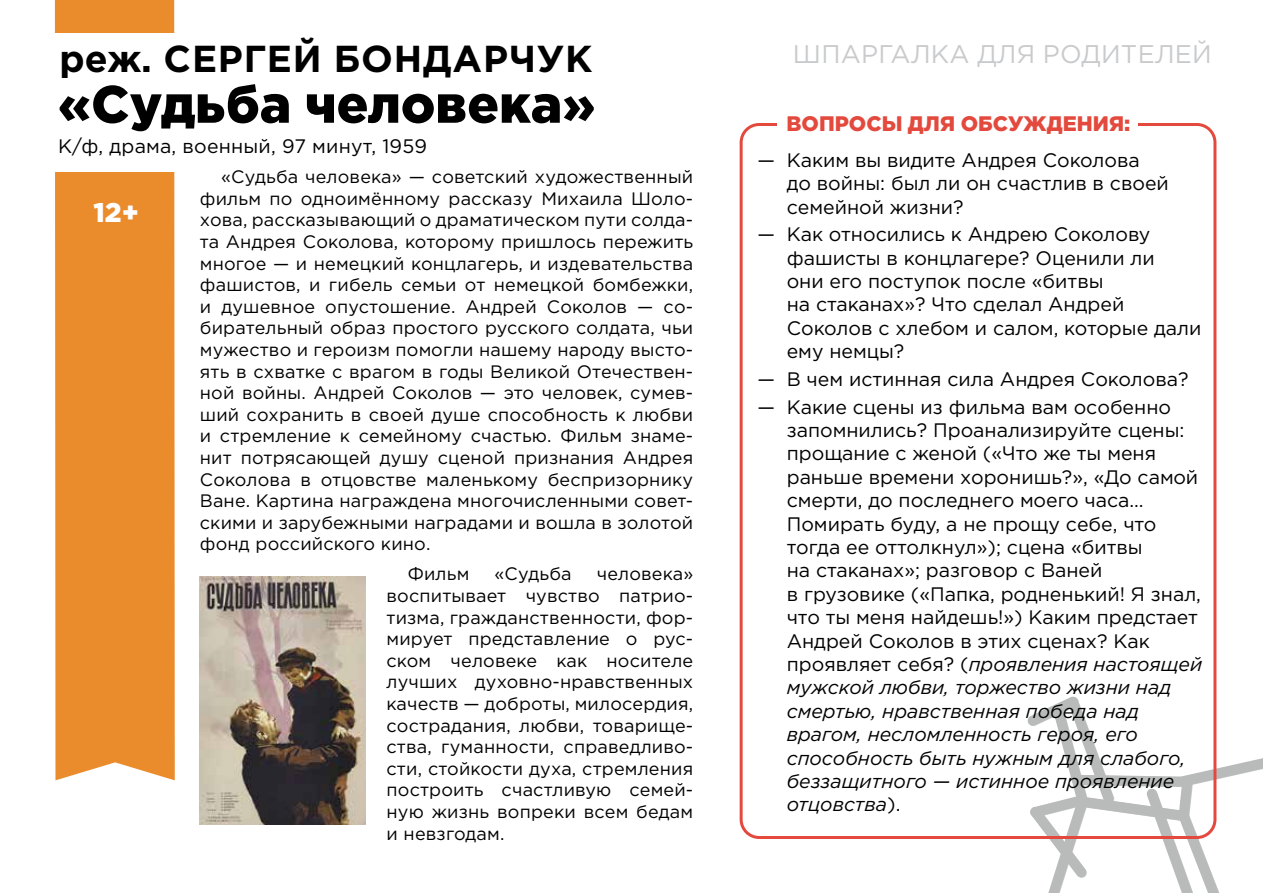
<style>
.page{position:relative;width:1263px;height:893px;background:#fff}
.page>*{position:absolute;margin:0;border:0;box-sizing:border-box;transform-origin:0 0}
.t1{font:900 52.5px "Gotham Pro";color:#000}
.t2{font:700 37.5px "Gotham Pro";letter-spacing:.02em;color:#000}
.t3{font:900 27px "Gotham Pro";color:#fff}
.t4{font:25.5px "Gotham Pro";letter-spacing:.01em;color:#c9cacc}
.t5{font:900 21px "Gotham Pro";color:#e3493d}
.t6{font:19.5px/23.4px "Gotham Pro";color:#000}
.t7{font:18px/21.6px "Gotham Pro";letter-spacing:.01em;color:#000;text-align:justify}
.s1{font-style:italic}
</style>
<div class="page">
<div style="left:55px;top:0;width:120px;height:780px;background:#eb8c2c"></div>
<svg style="left:1027px;top:696px;width:236px;height:197px"></svg>
<div style="left:740px;top:123px;width:476px;height:716px;border:3px solid #e3493d;border-radius:18px"></div>
<div style="left:777px;top:102px;width:361px;height:43px;background:#fff"></div>
<div style="left:29px;top:33px;width:177px;height:138px;background:#fff"></div>
<img style="left:200px;top:576px;width:165px;height:248px">
<h2 class="t2" style="left:60px;top:37px;width:534px">реж. СЕРГЕЙ БОНДАРЧУК</h2>
<h1 class="t1" style="left:58px;top:74px;width:539px">«Судьба человека»</h1>
<p class="t6" style="left:58px;top:134px;width:371px">К/ф, драма, военный, 97 минут, 1959</p>
<h3 class="t3" style="left:94px;top:197px;width:47px">12+</h3>
<p class="t7" style="left:200px;top:166px;width:495px;text-indent:21px">«Судьба человека» — советский художественный фильм по одноимённому рассказу Михаила Шоло&shy;хова, рассказывающий о драматическом пути солда&shy;та Андрея Соколова, которому пришлось пережить многое — и немецкий концлагерь, и издевательства фашистов, и гибель семьи от немецкой бомбежки, и душевное опустошение. Андрей Соколов — со&shy;бирательный образ простого русского солдата, чьи мужество и героизм помогли нашему народу высто&shy;ять в схватке с врагом в годы Великой Отечествен&shy;ной войны. Андрей Соколов — это человек, сумев&shy;ший сохранить в своей душе способность к любви и стремление к семейному счастью. Фильм знаме&shy;нит потрясающей душу сценой признания Андрея Соколова в отцовстве маленькому беспризорнику Ване. Картина награждена многочисленными совет&shy;скими и зарубежными наградами и вошла в золотой фонд российского кино.</p>
<p class="t7" style="left:408px;top:563px;width:63px">Фильм</p>
<p class="t7" style="left:494px;top:563px;width:79px">«Судьба</p>
<p class="t7" style="left:386px;top:563px;width:308px;text-indent:210px">человека» воспитывает чувство патрио&shy;тизма, гражданственности, фор&shy;мирует представление о рус&shy;ском человеке как носителе лучших духовно-нравственных качеств — доброты, милосердия, сострадания, любви, товарище&shy;ства, гуманности, справедливо&shy;сти, стойкости духа, стремления построить счастливую семей&shy;ную жизнь вопреки всем бедам и невзгодам.</p>
<h3 class="t4" style="left:793px;top:40px;width:420px">ШПАРГАЛКА ДЛЯ РОДИТЕЛЕЙ</h3>
<p class="t5" style="left:786px;top:112px;width:345px">ВОПРОСЫ ДЛЯ ОБСУЖДЕНИЯ:</p>
<p class="t6" style="left:787px;top:148px;width:384px;text-indent:-29px">— Каким вы видите Андрея Соколова до войны: был ли он счастлив в своей семейной жизни?</p>
<p class="t6" style="left:787px;top:223px;width:416px;text-indent:-29px">— Как относились к Андрею Соколову фашисты в концлагере? Оценили ли<br>они его поступок после «битвы<br>на стаканах»? Что сделал Андрей<br>Соколов с хлебом и салом, которые дали ему немцы?</p>
<p class="t6" style="left:757px;top:367px;width:432px">— В чем истинная сила Андрея Соколова?</p>
<p class="t6" style="left:787px;top:395px;width:417px;text-indent:-29px">— Какие сцены из фильма вам особенно запомнились? Проанализируйте сцены: прощание с женой («Что же ты меня раньше времени хоронишь?», «До самой смерти, до последнего моего часа… Помирать буду, а не прощу себе, что тогда ее оттолкнул»); сцена «битвы<br>на стаканах»; разговор с Ваней<br>в грузовике («Папка, родненький! Я знал, что ты меня найдешь!») Каким предстает Андрей Соколов в этих сценах? Как проявляет себя? (<span class="s1">проявления настоящей мужской любви, торжество жизни над смертью, нравственная победа над врагом, несломленность героя, его способность быть нужным для слабого, беззащитного — истинное проявление отцовства</span>).</p>
</div>
